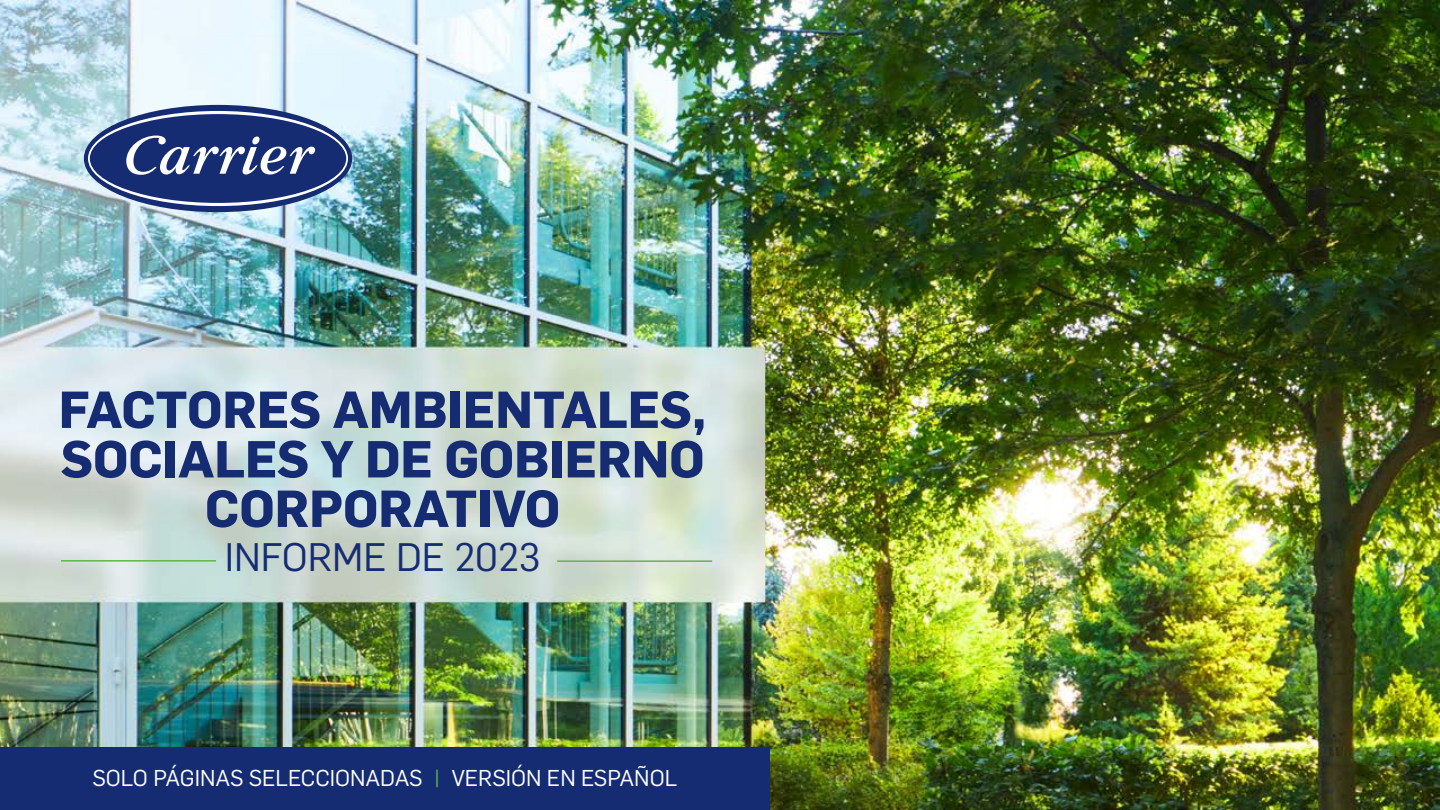
<style>
.page{position:relative;width:1440px;height:810px;background:#fff}
.page>*{position:absolute;margin:0;border:0;box-sizing:border-box;transform-origin:0 0}
.Cover{font:700 51px/49.5px "Flama";color:#152c73;text-align:center}
.Cover-2{font:39px "Flama";color:#152c73}
.Subhead{font:22.5px "Flama";color:#fff}
.s1{color:#61b549}
</style>
<div class="page">
<img style="left:0;top:0;width:1440px;height:810px">
<div style="left:84px;top:105px;width:268px;height:107px;background:#152c73;border-radius:50%"></div>
<svg style="left:88px;top:111px;width:260px;height:95px"></svg>
<div style="left:0;top:747px;width:770px;height:63px;background:#152c73"></div>
<hr style="left:61px;top:560px;width:155px;height:2px;background:#61b549">
<hr style="left:557px;top:560px;width:155px;height:2px;background:#61b549">
<h1 class="Cover" style="left:59px;top:381px;width:649px">FACTORES AMBIENTALES,<br>SOCIALES Y DE GOBIERNO<br>CORPORATIVO</h1>
<h1 class="Cover-2" style="left:225px;top:531px;width:317px">INFORME DE 2023</h1>
<h4 class="Subhead" style="left:92px;top:763px;width:586px">SOLO PÁGINAS SELECCIONADAS <span class="s1">|</span> VERSIÓN EN ESPAÑOL</h4>
</div>
